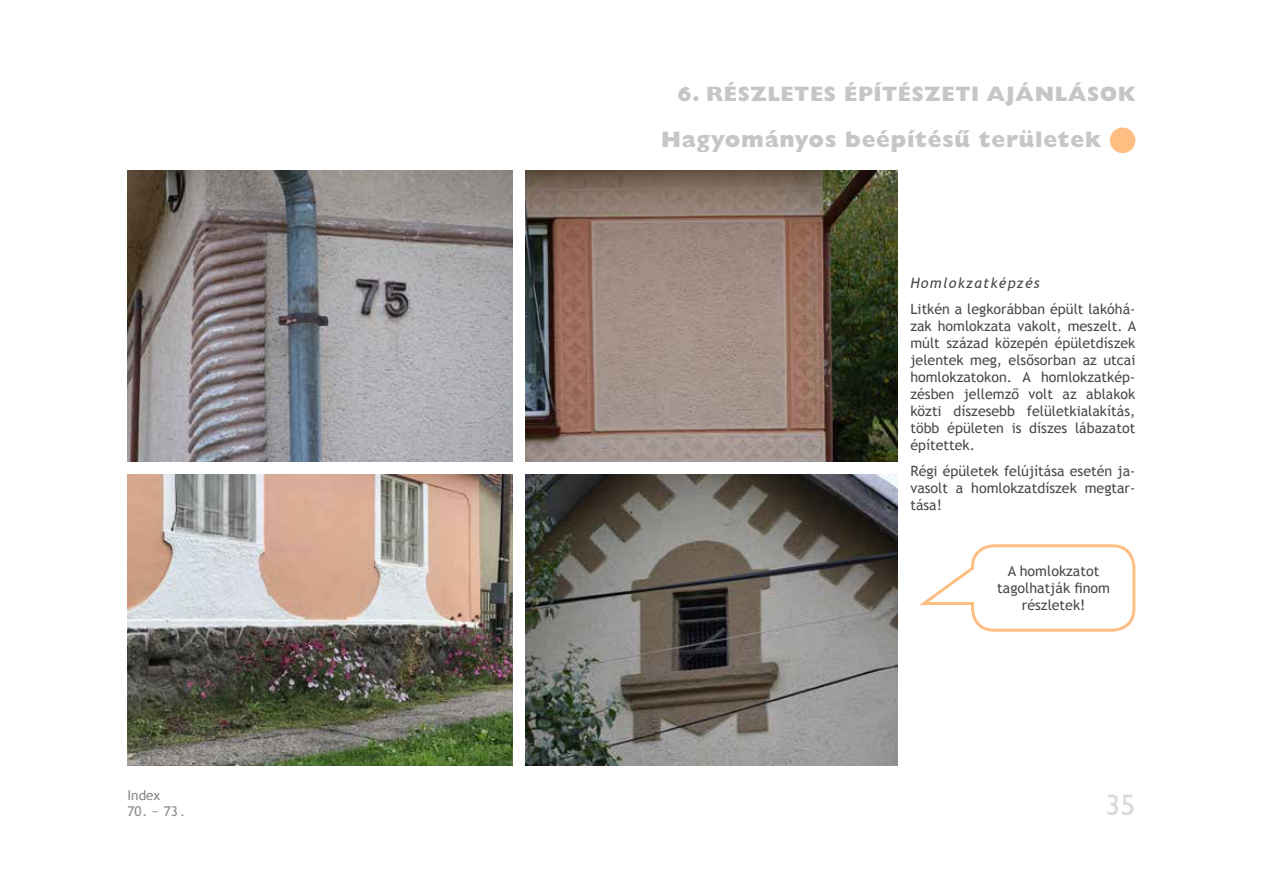
<style>
.page{position:relative;width:1263px;height:893px;background:#fff}
.page>*{position:absolute;margin:0;border:0;box-sizing:border-box;transform-origin:0 0}
.t1{font:30px "H Gill Sans A";color:#dadada}
.t2{font:22.5px "H Gill Sans Extra Bold A";letter-spacing:.03em;color:#c6c6c6}
.t3{font:21px "H Gill Sans Extra Bold A";letter-spacing:.03em;color:#c6c6c6}
.t4{font:14.25px/17.1px "Trebuchet MS";color:#4a4a49;text-align:justify}
.t5{font:italic 14.25px "Trebuchet MS";letter-spacing:.09em;color:#4a4a49}
.t6{font:13.5px "Trebuchet MS";color:#898888}
</style>
<div class="page">
<div style="left:1110px;top:128px;width:25px;height:25px;background:#ffbe81;border-radius:50%"></div>
<svg style="left:919px;top:544px;width:217px;height:88px"></svg>
<img style="left:128px;top:170px;width:385px;height:291px">
<img style="left:128px;top:474px;width:385px;height:291px">
<img style="left:525px;top:170px;width:373px;height:291px">
<img style="left:525px;top:474px;width:373px;height:291px">
<p class="t6" style="left:128px;top:787px;width:34px">Index</p>
<p class="t6" style="left:128px;top:803px;width:59px">70. − 73.</p>
<h3 class="t3" style="left:677px;top:81px;width:459px">6. RÉSZLETES ÉPÍTÉSZETI AJÁNLÁSOK</h3>
<h2 class="t2" style="left:661px;top:126px;width:441px">Hagyományos beépítésû területek</h2>
<p class="t5" style="left:910px;top:275px;width:131px">Homlokzatképzés</p>
<p class="t4" style="left:910px;top:300px;width:227px">Litkén a legkorábban épült lakóhá&shy;zak homlokzata vakolt, meszelt. A múlt század közepén épületdíszek jelentek meg, elsősorban az utcai homlokzatokon. A homlokzatkép&shy;zésben jellemző volt az ablakok közti díszesebb felületkialakítás, több épületen is díszes lábazatot építettek.</p>
<p class="t4" style="left:910px;top:463px;width:226px">Régi épületek felújítása esetén ja&shy;vasolt a homlokzatdíszek megtar&shy;tása!</p>
<p class="t4" style="left:997px;top:563px;width:114px;text-align:center">A homlokzatot tagolhatják finom részletek!</p>
<h1 class="t1" style="left:1105px;top:788px;width:31px">35</h1>
</div>
